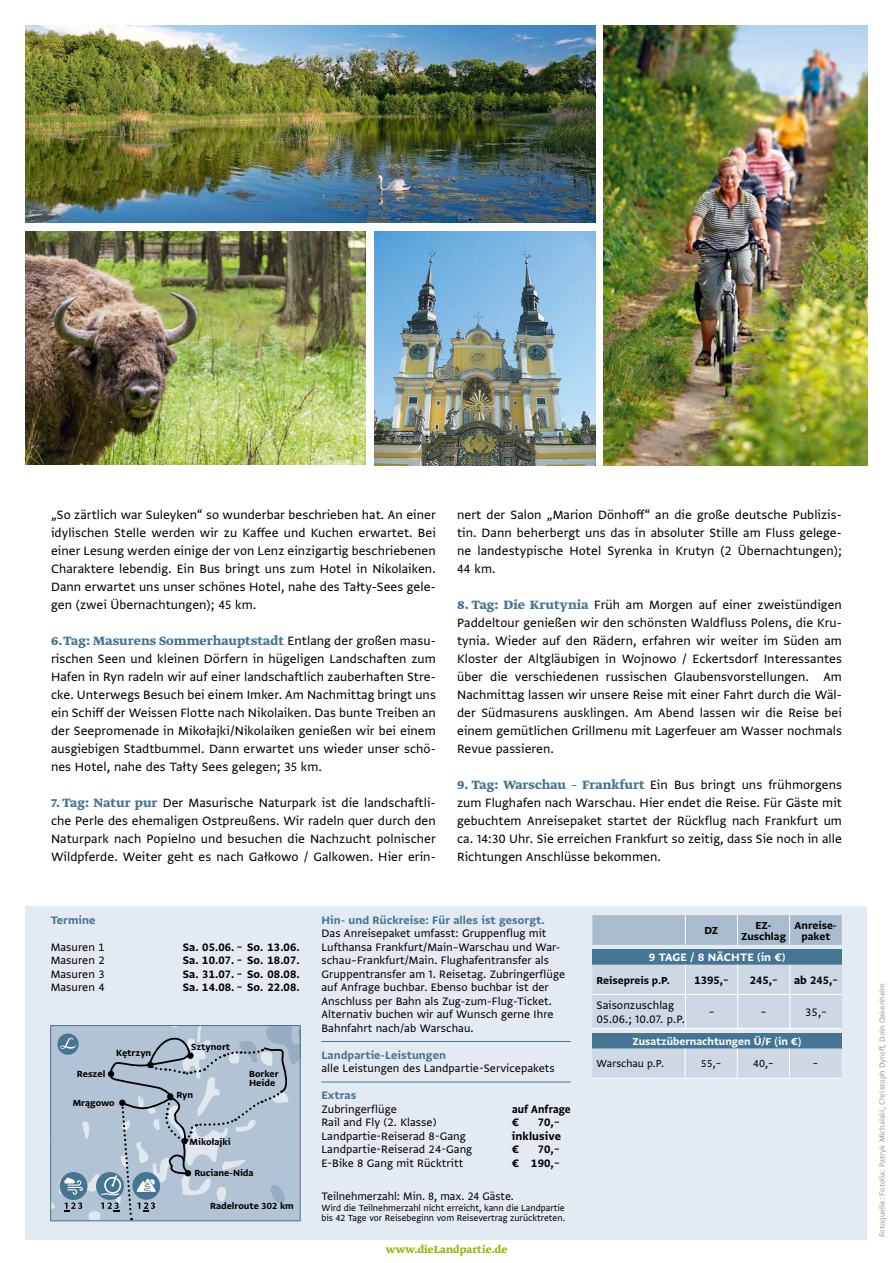
<style>
.page{position:relative;width:893px;height:1263px;background:#fff}
.page>*{position:absolute;margin:0;border:0;box-sizing:border-box;transform-origin:0 0}
.t1{font:14.25px/18px "Greta Sans Std";letter-spacing:.005em;color:#000;text-align:justify}
.t2{font:700 14.25px "Greta Text Pro";letter-spacing:.005em;color:#467593}
.t3{font:12.75px/13.5px "Greta Sans Std";letter-spacing:.005em;color:#000}
.t4{font:12.75px "Greta Sans Std Bld";letter-spacing:.005em;color:#000}
.t5{font:12.75px "Greta Sans Std Bld";letter-spacing:.005em;color:#467593}
.t6{font:12.75px "Greta Sans Std Bld";letter-spacing:.01em;color:#fff}
.t7{font:12.75px "Greta Sans Std Bld";letter-spacing:.005em;color:#000;scale:.92 1}
.t8{font:12px/10.5px "Greta Sans Std Bld";color:#000;text-align:center}
.t9{font:12px "Greta Sans Std Bld";color:#fff}
.t10{font:12px "Greta Sans Std";color:#000}
.t11{font:700 12px "Greta Text Pro";letter-spacing:.005em;color:#9bb409}
.t12{font:10.5px/10.5px "Greta Sans Std";color:#000}
.t13{font:10.5px/9px "Greta Sans Std Bld";color:#000}
.t14{font:9px "Greta Sans Std";letter-spacing:.005em;color:#9c9d9d}
.s1{font-family:"Greta Sans Std";font-weight:400;color:#000}
.s2{font-family:"Greta Text Pro";font-weight:700;color:#467593}
</style>
<div class="page">
<img style="left:26px;top:231px;width:340px;height:233px">
<img style="left:604px;top:26px;width:263px;height:439px">
<img style="left:374px;top:231px;width:221px;height:234px">
<img style="left:26px;top:26px;width:569px;height:196px">
<div style="left:25px;top:906px;width:842px;height:333px;background:#e4eaf1"></div>
<hr style="left:321px;top:1041px;width:250px;height:1px;background:#467593">
<hr style="left:321px;top:1082px;width:250px;height:1px;background:#467593">
<div style="left:592px;top:915px;width:250px;height:30px;background:#a8bbcf"></div>
<hr style="left:685px;top:915px;width:1px;height:30px;background:#fff">
<hr style="left:737px;top:915px;width:1px;height:30px;background:#fff">
<hr style="left:789px;top:915px;width:1px;height:30px;background:#fff">
<div style="left:592px;top:949px;width:250px;height:16px;background:#467593"></div>
<hr style="left:592px;top:1028px;width:93px;height:1px;background:#fff">
<hr style="left:685px;top:1028px;width:53px;height:1px;background:#fff">
<hr style="left:738px;top:1028px;width:52px;height:1px;background:#fff">
<hr style="left:790px;top:1028px;width:52px;height:1px;background:#fff">
<div style="left:592px;top:965px;width:250px;height:63px;background:#cdd8e4"></div>
<hr style="left:685px;top:995px;width:1px;height:33px;background:#fff">
<hr style="left:737px;top:995px;width:1px;height:33px;background:#fff">
<hr style="left:789px;top:995px;width:1px;height:33px;background:#fff">
<div style="left:592px;top:1033px;width:250px;height:15px;background:#467593"></div>
<div style="left:592px;top:1048px;width:250px;height:29px;background:#cdd8e4"></div>
<hr style="left:592px;top:1078px;width:93px;height:1px;background:#fff">
<hr style="left:685px;top:1078px;width:52px;height:1px;background:#fff">
<hr style="left:737px;top:1078px;width:52px;height:1px;background:#fff">
<hr style="left:789px;top:1078px;width:53px;height:1px;background:#fff">
<hr style="left:685px;top:1048px;width:1px;height:30px;background:#fff">
<hr style="left:737px;top:1048px;width:1px;height:30px;background:#fff">
<hr style="left:789px;top:1048px;width:1px;height:30px;background:#fff">
<svg style="left:51px;top:1025px;width:249px;height:196px"></svg>
<p class="t1" style="left:51px;top:505px;width:386px">„So zärtlich war Suleyken“ so wunderbar beschrieben hat. An einer idylischen Stelle werden wir zu Kaffee und Kuchen erwartet. Bei einer Lesung werden einige der von Lenz einzigartig beschriebenen Charaktere lebendig. Ein Bus bringt uns zum Hotel in Nikolaiken.<br>Dann erwartet uns unser schönes Hotel, nahe des Tałty-Sees gele&shy;gen (zwei Übernachtungen); 45 km.</p>
<p class="t2" style="left:51px;top:631px;width:386px">6. Tag: Masurens Sommerhauptstadt <span class="s1">Entlang der großen masu-</span></p>
<p class="t1" style="left:51px;top:649px;width:386px">rischen Seen und kleinen Dörfern in hügeligen Landschaften zum Hafen in Ryn radeln wir auf einer landschaftlich zauberhaften Stre&shy;cke. Unterwegs Besuch bei einem Imker. Am Nachmittag bringt uns ein Schiff der Weissen Flotte nach Nikolaiken. Das bunte Treiben an der Seepromenade in Mikołajki/Nikolaiken genießen wir bei einem ausgiebigen Stadtbummel. Dann erwartet uns wieder unser schö&shy;nes Hotel, nahe des Tałty Sees gelegen; 35 km.</p>
<p class="t1" style="left:51px;top:793px;width:386px"><span class="s2">7. Tag: Natur pur</span> Der Masurische Naturpark ist die landschaftli&shy;che Perle des ehemaligen Ostpreußens. Wir radeln quer durch den Naturpark nach Popielno und besuchen die Nachzucht polnischer Wildpferde. Weiter geht es nach Gałkowo / Galkowen. Hier erin-</p>
<p class="t1" style="left:457px;top:505px;width:386px">nert der Salon „Marion Dönhoff“ an die große deutsche Publizis&shy;tin. Dann beherbergt uns das in absoluter Stille am Fluss gelege&shy;ne landestypische Hotel Syrenka in Krutyn (2 Übernachtungen); 44 km.</p>
<p class="t1" style="left:457px;top:595px;width:386px"><span class="s2">8. Tag: Die Krutynia</span> Früh am Morgen auf einer zweistündigen Paddeltour genießen wir den schönsten Waldfluss Polens, die Kru&shy;tynia. Wieder auf den Rädern, erfahren wir weiter im Süden am Kloster der Altgläubigen in Wojnowo / Eckertsdorf Interessantes über die verschiedenen russischen Glaubensvorstellungen. Am Nachmittag lassen wir unsere Reise mit einer Fahrt durch die Wäl&shy;der Südmasurens ausklingen. Am Abend lassen wir die Reise bei einem gemütlichen Grillmenu mit Lagerfeuer am Wasser nochmals Revue passieren.</p>
<p class="t1" style="left:457px;top:775px;width:386px"><span class="s2">9. Tag: Warschau – Frankfurt</span> Ein Bus bringt uns frühmorgens zum Flughafen nach Warschau. Hier endet die Reise. Für Gäste mit gebuchtem Anreisepaket startet der Rückflug nach Frankfurt um ca. 14:30 Uhr. Sie erreichen Frankfurt so zeitig, dass Sie noch in alle Richtungen Anschlüsse bekommen.</p>
<p class="t5" style="left:51px;top:912px;width:46px">Termine</p>
<p class="t3" style="left:51px;top:940px;width:55px">Masuren 1</p>
<p class="t4" style="left:183px;top:939px;width:118px">Sa. 05.06. – So. 13.06.</p>
<p class="t3" style="left:51px;top:953px;width:55px">Masuren 2</p>
<p class="t4" style="left:183px;top:953px;width:118px">Sa. 10.07. – So. 18.07.</p>
<p class="t3" style="left:51px;top:967px;width:55px">Masuren 3</p>
<p class="t4" style="left:183px;top:966px;width:118px">Sa. 31.07. – So. 08.08.</p>
<p class="t3" style="left:51px;top:980px;width:55px">Masuren 4</p>
<p class="t4" style="left:183px;top:980px;width:118px">Sa. 14.08. – So. 22.08.</p>
<p class="t13" style="left:77px;top:1069px;width:30px">Reszel</p>
<p class="t13" style="left:116px;top:1048px;width:37px">Kętrzyn</p>
<p class="t13" style="left:73px;top:1098px;width:43px">Mrągowo</p>
<p class="t13" style="left:191px;top:1042px;width:41px">Sztynort</p>
<p class="t13" style="left:176px;top:1090px;width:18px">Ryn</p>
<p class="t13" style="left:190px;top:1137px;width:43px">Mikołajki</p>
<p class="t13" style="left:249px;top:1069px;width:31px">Borker<br>Heide</p>
<p class="t13" style="left:194px;top:1168px;width:61px">Ruciane-Nida</p>
<p class="t13" style="left:210px;top:1201px;width:85px">Radelroute 302 km</p>
<p class="t5" style="left:321px;top:912px;width:225px">Hin- und Rückreise: Für alles ist gesorgt.</p>
<p class="t3" style="left:321px;top:926px;width:245px">Das Anreisepaket umfasst: Gruppenflug mit Lufthansa Frankfurt/Main–Warschau und War&shy;schau–Frankfurt/Main. Flughafentransfer als Gruppentransfer am 1. Reisetag. Zubringerflüge auf Anfrage buchbar. Ebenso buchbar ist der Anschluss per Bahn als Zug-zum-Flug-Ticket.<br>Alternativ buchen wir auf Wunsch gerne Ihre Bahnfahrt nach/ab Warschau.</p>
<p class="t5" style="left:321px;top:1047px;width:126px">Landpartie-Leistungen</p>
<p class="t3" style="left:321px;top:1061px;width:235px">alle Leistungen des Landpartie-Servicepakets</p>
<p class="t5" style="left:321px;top:1088px;width:36px">Extras</p>
<p class="t3" style="left:321px;top:1102px;width:77px">Zubringerflüge</p>
<p class="t7" style="left:512px;top:1101px;width:65px">auf Anfrage</p>
<p class="t3" style="left:321px;top:1115px;width:117px">Rail and Fly (2. Klasse)</p>
<p class="t4" style="left:512px;top:1115px;width:9px">€</p>
<p class="t4" style="left:538px;top:1115px;width:23px">70,–</p>
<p class="t3" style="left:321px;top:1129px;width:146px">Landpartie-Reiserad 8-Gang</p>
<p class="t4" style="left:512px;top:1128px;width:51px">inklusive</p>
<p class="t3" style="left:321px;top:1142px;width:152px">Landpartie-Reiserad 24-Gang</p>
<p class="t4" style="left:512px;top:1142px;width:9px">€</p>
<p class="t4" style="left:538px;top:1142px;width:23px">70,–</p>
<p class="t3" style="left:321px;top:1156px;width:143px">E-Bike 8 Gang mit Rücktritt</p>
<p class="t4" style="left:512px;top:1155px;width:49px">€ 190,–</p>
<p class="t3" style="left:321px;top:1189px;width:194px">Teilnehmerzahl: Min. 8, max. 24 Gäste.</p>
<p class="t12" style="left:321px;top:1202px;width:245px">Wird die Teilnehmerzahl nicht erreicht, kann die Landpartie bis 42 Tage vor Reisebeginn vom Reisevertrag zurücktreten.</p>
<p class="t11" style="left:386px;top:1241px;width:123px">www.dieLandpartie.de</p>
<p class="t8" style="left:704px;top:925px;width:15px">DZ</p>
<p class="t8" style="left:741px;top:920px;width:46px">EZ-<br>Zuschlag</p>
<p class="t8" style="left:795px;top:920px;width:44px">Anreise&shy;paket</p>
<p class="t6" style="left:649px;top:950px;width:138px">9 TAGE / 8 NÄCHTE (in €)</p>
<p class="t8" style="left:597px;top:974px;width:75px">Reisepreis p.P.</p>
<p class="t4" style="left:694px;top:972px;width:36px">1395,–</p>
<p class="t4" style="left:750px;top:972px;width:30px">245,–</p>
<p class="t4" style="left:794px;top:972px;width:46px">ab 245,–</p>
<p class="t3" style="left:597px;top:998px;width:90px">Saisonzuschlag<br>05.06.; 10.07. p.P.</p>
<p class="t3" style="left:709px;top:1005px;width:7px">–</p>
<p class="t3" style="left:761px;top:1005px;width:7px">–</p>
<p class="t3" style="left:805px;top:1005px;width:23px">35,–</p>
<p class="t9" style="left:632px;top:1034px;width:170px">Zusatzübernachtungen Ü/F (in €)</p>
<p class="t10" style="left:597px;top:1057px;width:69px">Warschau p.P.</p>
<p class="t10" style="left:701px;top:1057px;width:22px">55,–</p>
<p class="t10" style="left:753px;top:1057px;width:22px">40,–</p>
<p class="t10" style="left:813px;top:1057px;width:7px">–</p>
<p class="t14" style="left:877px;top:1237px;width:255px;rotate:-90deg">Fotoquelle: Fotolia: Patryk Michalski, Christoph Dyroff, Doin Oakenhelm</p>
</div>
